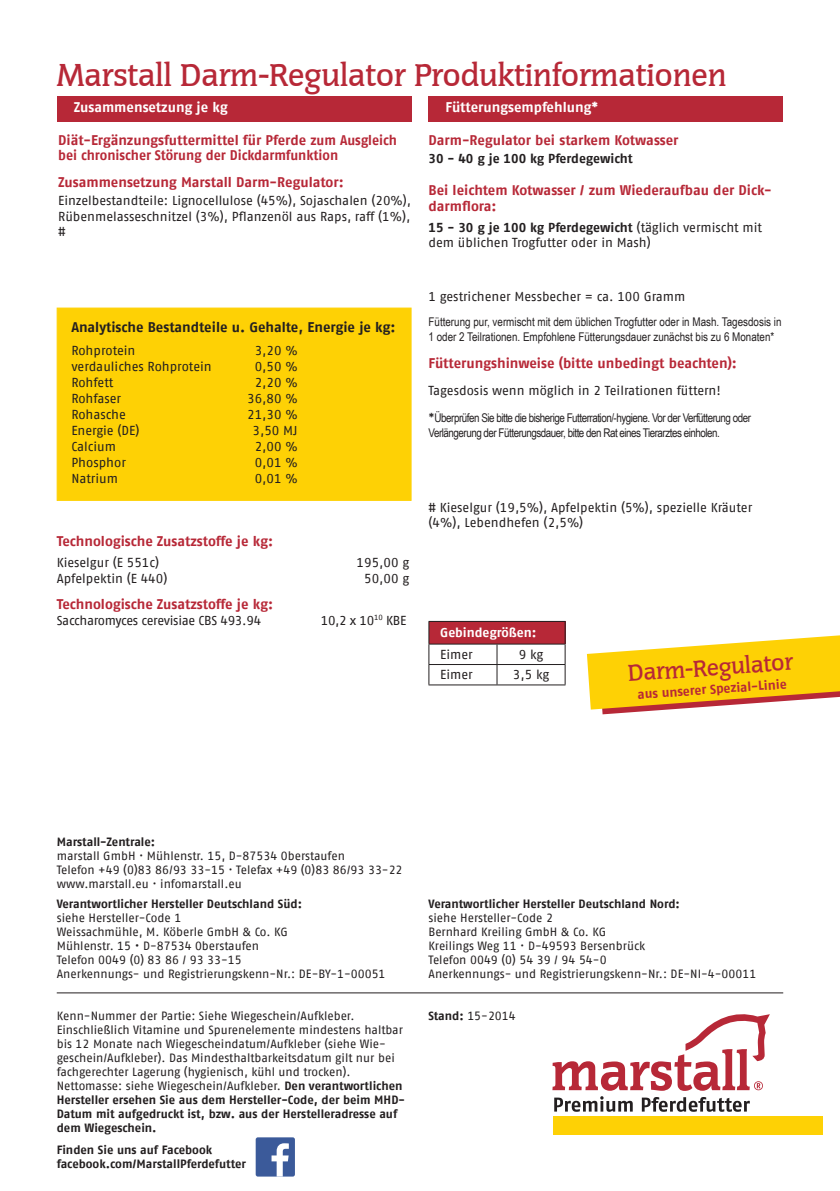
<style>
.page{position:relative;width:840px;height:1191px;background:#fff}
.page>*{position:absolute;margin:0;border:0;box-sizing:border-box;transform-origin:0 0}
.Überschrift{font:500 30px "Congress";color:#b72837}
.Überschrift-2{font:500 22px "Congress";color:#b72837}
.Fließtext{font:14px/15.4px "Fago No Bold Tf";letter-spacing:-.005em;color:#b72837}
.Fließtext-2{font:14px "Fago No Bold Tf";color:#231f20}
.Fließtext-3{font:14px "Fago No Bold Tf";letter-spacing:-.005em;color:#fff}
.Fließtext-4{font:13px/15.4px "Fago No Regular Tf";letter-spacing:-.005em;color:#231f20}
.Fließtext-5{font:13px "Fago No Regular Tf";letter-spacing:-.025em;color:#231f20}
.Fließtext-6{font:13px "Fago No Bold Tf";letter-spacing:-.005em;color:#231f20}
.Fließtext-7{font:13px "Fago No Bold Tf";color:#b72837}
.Fließtext-8{font:13px "Fago No Bold Tf";color:#fff}
.Infotext_Halbfett{font:12px/14px "Fago No Regular Tf";letter-spacing:-.005em;color:#231f20}
.Infotext_Halbfett-2{font:12px/14px "Fago No Bold Tf";color:#231f20}
.Fließtext-9{font:12px/15.4px "Arial Narrow";letter-spacing:-.04em;color:#231f20}
.Fließtext-10{font:12px/15.4px "Arial Narrow";color:#231f20}
.s1{font-family:"Fago No Bold Tf"}
.s2{font-family:"Fago No Regular Tf";font-size:13px}
</style>
<div class="page">
<hr style="left:428px;top:621px;width:68px;height:1px;background:#231f20">
<hr style="left:496px;top:621px;width:69px;height:1px;background:#231f20">
<svg style="left:428px;top:622px;width:137px;height:62px"></svg>
<hr style="left:428px;top:684px;width:68px;height:1px;background:#231f20">
<hr style="left:496px;top:684px;width:69px;height:1px;background:#231f20">
<div style="left:57px;top:308px;width:354px;height:193px;background:#fed105;border:1px solid #fed105"></div>
<hr style="left:57px;top:992px;width:725px;height:1px;background:#231f20">
<svg style="left:586px;top:635px;width:253px;height:79px"></svg>
<svg style="left:552px;top:1014px;width:217px;height:76px"></svg>
<svg style="left:554px;top:1096px;width:78px;height:15px"></svg>
<svg style="left:641px;top:1097px;width:108px;height:14px"></svg>
<div style="left:553px;top:1116px;width:269px;height:18px;background:#fed105"></div>
<div style="left:57px;top:96px;width:354px;height:26px;background:#b72837"></div>
<div style="left:428px;top:96px;width:354px;height:26px;background:#b72837"></div>
<div style="left:255px;top:1137px;width:40px;height:39px;background:#3b5a9a;border-radius:2px"></div>
<svg style="left:271px;top:1143px;width:18px;height:33px"></svg>
<p class="Überschrift" style="left:57px;top:57px;width:671px">Marstall Darm-Regulator Produktinformationen</p>
<p class="Fließtext" style="left:428px;top:132px;width:251px">Darm-Regulator bei starkem Kotwasser</p>
<p class="Fließtext-6" style="left:428px;top:151px;width:205px">30 - 40 g je 100 kg Pferdegewicht</p>
<p class="Fließtext" style="left:428px;top:182px;width:344px">Bei leichtem Kotwasser / zum Wiederaufbau der Dick&shy;darmflora:</p>
<p class="Fließtext-4" style="left:428px;top:219px;width:335px"><span class="s1">15 - 30 g je 100 kg Pferdegewicht</span> (täglich vermischt mit dem üblichen Trogfutter oder in Mash)</p>
<p class="Fließtext-3" style="left:74px;top:99px;width:155px">Zusammensetzung je kg</p>
<p class="Fließtext-3" style="left:445px;top:99px;width:154px">Fütterungsempfehlung*</p>
<p class="Fließtext" style="left:58px;top:132px;width:340px">Diät-Ergänzungsfuttermittel für Pferde zum Ausgleich bei chronischer Störung der Dickdarmfunktion</p>
<p class="Fließtext" style="left:58px;top:174px;width:287px">Zusammensetzung Marstall Darm-Regulator:</p>
<p class="Fließtext-4" style="left:58px;top:193px;width:354px;text-align:justify">Einzelbestandteile: Lignocellulose (45%), Sojaschalen (20%), Rübenmelasseschnitzel (3%), Pflanzenöl aus Raps, raff (1%), #</p>
<p class="Fließtext-2" style="left:71px;top:319px;width:325px">Analytische Bestandteile u. Gehalte, Energie je kg:</p>
<p class="Fließtext-4" style="left:71px;top:343px;width:66px">Rohprotein</p>
<p class="Fließtext-4" style="left:254px;top:343px;width:44px">3,20 %</p>
<p class="Fließtext-4" style="left:71px;top:359px;width:142px">verdauliches Rohprotein</p>
<p class="Fließtext-4" style="left:254px;top:359px;width:44px">0,50 %</p>
<p class="Fließtext-4" style="left:71px;top:375px;width:43px">Rohfett</p>
<p class="Fließtext-4" style="left:254px;top:375px;width:44px">2,20 %</p>
<p class="Fließtext-4" style="left:71px;top:391px;width:51px">Rohfaser</p>
<p class="Fließtext-4" style="left:247px;top:391px;width:52px">36,80 %</p>
<p class="Fließtext-4" style="left:71px;top:407px;width:56px">Rohasche</p>
<p class="Fließtext-4" style="left:247px;top:407px;width:52px">21,30 %</p>
<p class="Fließtext-4" style="left:71px;top:423px;width:70px">Energie (DE)</p>
<p class="Fließtext-4" style="left:252px;top:423px;width:46px">3,50 MJ</p>
<p class="Fließtext-4" style="left:71px;top:439px;width:46px">Calcium</p>
<p class="Fließtext-4" style="left:254px;top:439px;width:44px">2,00 %</p>
<p class="Fließtext-4" style="left:71px;top:455px;width:56px">Phosphor</p>
<p class="Fließtext-4" style="left:254px;top:455px;width:44px">0,01 %</p>
<p class="Fließtext-4" style="left:71px;top:471px;width:48px">Natrium</p>
<p class="Fließtext-4" style="left:254px;top:471px;width:44px">0,01 %</p>
<p class="Fließtext" style="left:57px;top:533px;width:218px">Technologische Zusatzstoffe je kg:</p>
<p class="Fließtext-4" style="left:57px;top:555px;width:104px">Kieselgur (E 551c)</p>
<p class="Fließtext-4" style="left:356px;top:555px;width:54px">195,00 g</p>
<p class="Fließtext-4" style="left:57px;top:570px;width:112px">Apfelpektin (E 440)</p>
<p class="Fließtext-4" style="left:364px;top:570px;width:46px">50,00 g</p>
<p class="Fließtext" style="left:57px;top:596px;width:218px">Technologische Zusatzstoffe je kg:</p>
<p class="Fließtext-5" style="left:57px;top:613px;width:206px">Saccharomyces cerevisiae CBS 493.94</p>
<p class="Fließtext-4" style="left:320px;top:612px;width:87px">10,2 x 10<sup>10</sup> KBE</p>
<p class="Fließtext-4" style="left:428px;top:288px;width:258px">1 gestrichener Messbecher = ca. 100 Gramm</p>
<p class="Fließtext-10" style="left:428px;top:314px;width:354px">Fütterung pur, vermischt mit dem üblichen Trogfutter oder in Mash. Tagesdosis in<br>1 oder 2 Teilrationen. Empfohlene Fütterungsdauer zunächst bis zu 6 Monaten*</p>
<p class="Fließtext" style="left:428px;top:355px;width:310px">Fütterungshinweise (bitte unbedingt beachten):</p>
<p class="Fließtext-4" style="left:428px;top:382px;width:294px">Tagesdosis wenn möglich in 2 Teilrationen füttern!</p>
<p class="Fließtext-9" style="left:428px;top:409px;width:324px"><span class="s2">*</span>Überprüfen Sie bitte die bisherige Futterration/-hygiene. Vor der Verfütterung oder<br>Verlängerung der Fütterungsdauer, bitte den Rat eines Tierarztes einholen.</p>
<p class="Fließtext-4" style="left:428px;top:499px;width:325px"># Kieselgur (19,5%), Apfelpektin (5%), spezielle Kräuter (4%), Lebendhefen (2,5%)</p>
<p class="Fließtext-8" style="left:440px;top:625px;width:98px">Gebindegrößen:</p>
<p class="Fließtext-4" style="left:440px;top:646px;width:34px">Eimer</p>
<p class="Fließtext-4" style="left:518px;top:646px;width:26px">9 kg</p>
<p class="Fließtext-4" style="left:440px;top:667px;width:34px">Eimer</p>
<p class="Fließtext-4" style="left:512px;top:667px;width:38px">3,5 kg</p>
<p class="Überschrift-2" style="left:627px;top:660px;width:166px;rotate:-4deg">Darm-Regulator</p>
<p class="Fließtext-7" style="left:636px;top:686px;width:151px;rotate:-4deg">aus unserer Spezial-Linie</p>
<p class="Infotext_Halbfett-2" style="left:57px;top:834px;width:100px">Marstall-Zentrale:</p>
<p class="Infotext_Halbfett" style="left:57px;top:849px;width:289px">marstall GmbH · Mühlenstr. 15, D-87534 Oberstaufen</p>
<p class="Infotext_Halbfett" style="left:57px;top:863px;width:347px">Telefon +49 (0)83 86/93 33-15 · Telefax +49 (0)83 86/93 33-22</p>
<p class="Infotext_Halbfett" style="left:57px;top:877px;width:186px">www.marstall.eu · infomarstall.eu</p>
<p class="Infotext_Halbfett-2" style="left:57px;top:896px;width:247px">Verantwortlicher Hersteller Deutschland Süd:</p>
<p class="Infotext_Halbfett" style="left:57px;top:910px;width:126px">siehe Hersteller-Code 1</p>
<p class="Infotext_Halbfett" style="left:57px;top:924px;width:232px">Weissachmühle, M. Köberle GmbH &amp; Co. KG</p>
<p class="Infotext_Halbfett" style="left:57px;top:938px;width:204px">Mühlenstr. 15 • D-87534 Oberstaufen</p>
<p class="Infotext_Halbfett" style="left:57px;top:952px;width:186px">Telefon 0049 (0) 83 86 / 93 33-15</p>
<p class="Infotext_Halbfett" style="left:57px;top:966px;width:330px">Anerkennungs- und Registrierungskenn-Nr.: DE-BY-1-00051</p>
<p class="Infotext_Halbfett-2" style="left:428px;top:896px;width:253px">Verantwortlicher Hersteller Deutschland Nord:</p>
<p class="Infotext_Halbfett" style="left:428px;top:910px;width:126px">siehe Hersteller-Code 2</p>
<p class="Infotext_Halbfett" style="left:428px;top:924px;width:179px">Bernhard Kreiling GmbH &amp; Co. KG</p>
<p class="Infotext_Halbfett" style="left:428px;top:938px;width:218px">Kreilings Weg 11 · D-49593 Bersenbrück</p>
<p class="Infotext_Halbfett" style="left:428px;top:952px;width:179px">Telefon 0049 (0) 54 39 / 94 54-0</p>
<p class="Infotext_Halbfett" style="left:428px;top:966px;width:329px">Anerkennungs- und Registrierungskenn-Nr.: DE-NI-4-00011</p>
<p class="Infotext_Halbfett" style="left:57px;top:1008px;width:349px">Kenn-Nummer der Partie: Siehe Wiegeschein/Aufkleber.<br>Einschließlich Vitamine und Spurenelemente mindestens haltbar bis 12 Monate nach Wiegescheindatum/Aufkleber (siehe Wie&shy;geschein/Aufkleber). Das Mindesthaltbarkeitsdatum gilt nur bei fachgerechter Lagerung (hygienisch, kühl und trocken).<br>Nettomasse: siehe Wiegeschein/Aufkleber. <span class="s1">Den verantwortlichen Hersteller ersehen Sie aus dem Hersteller-Code, der beim MHD-Datum mit aufgedruckt ist, bzw. aus der Herstelleradresse auf dem Wiegeschein.</span></p>
<p class="Infotext_Halbfett" style="left:428px;top:1008px;width:89px"><span class="s1">Stand:</span> 15-2014</p>
<p class="Infotext_Halbfett-2" style="left:57px;top:1143px;width:191px">Finden Sie uns auf Facebook facebook.com/MarstallPferdefutter</p>
</div>
